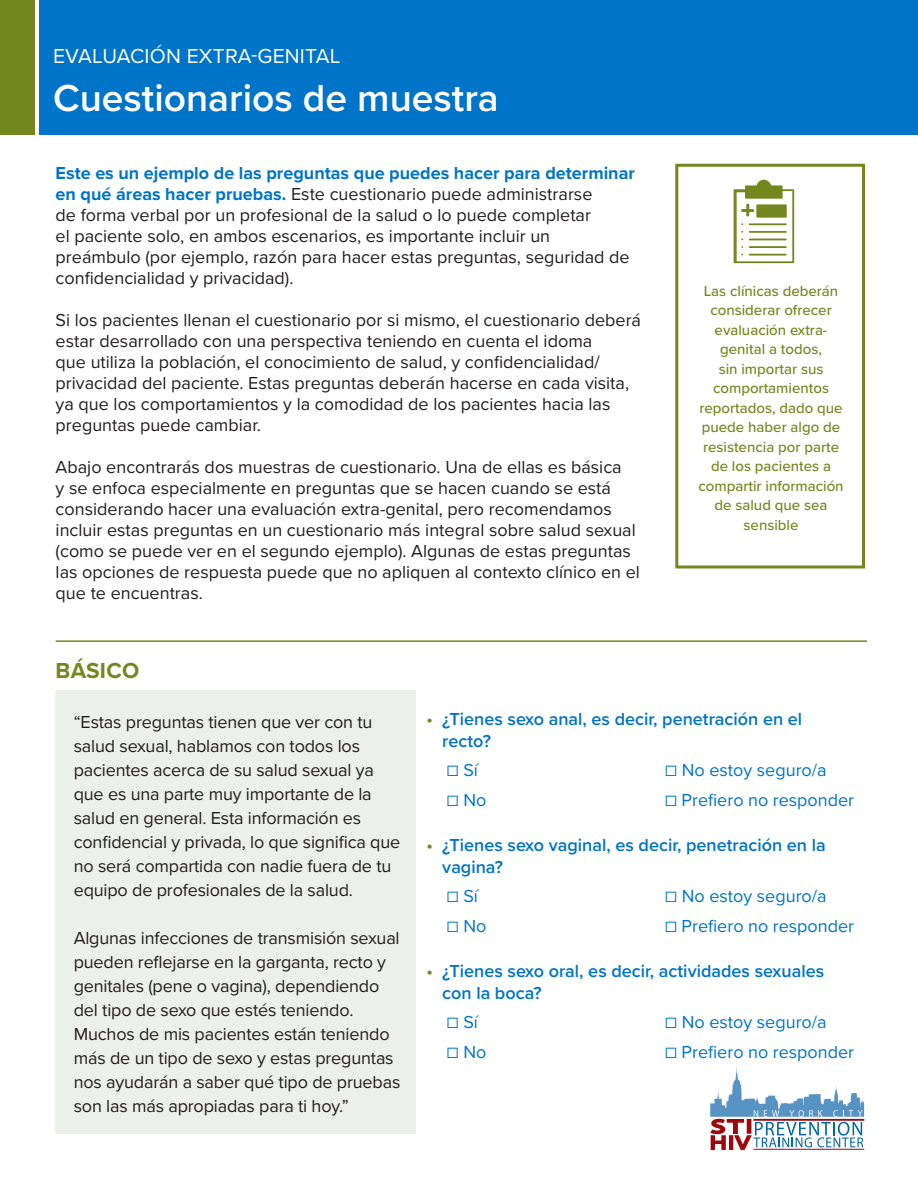
<style>
.page{position:relative;width:918px;height:1188px;background:#fff}
.page>*{position:absolute;margin:0;border:0;box-sizing:border-box;transform-origin:0 0}
.t1{font:600 39px "Proxima Nova";color:#fff}
.t2{font:700 22.5px "Proxima Nova";letter-spacing:.01em;color:#73871e}
.t3{font:21px "Proxima Nova";letter-spacing:.01em;color:#fff}
.t4{font:18px/21px "Proxima Nova";color:#221e1f}
.t5{font:600 18px/22.5px "Proxima Nova";color:#0074c8}
.t6{font:18px "Proxima Nova";color:#0074c8}
.t7{font:500 15px/19.5px "Proxima Nova";color:#73871e;text-align:center}
.s1{font-weight:700;color:#0074c8}
.s2{color:#73871e}
</style>
<div class="page">
<div style="left:39px;top:0;width:879px;height:134px;background:#0074c8"></div>
<div style="left:56px;top:690px;width:360px;height:444px;background:#edefeb"></div>
<div style="left:675px;top:164px;width:190px;height:405px;border:3px solid #73871e"></div>
<div style="left:0;top:0;width:35px;height:134px;background:#73871e"></div>
<svg style="left:734px;top:180px;width:60px;height:83px"></svg>
<hr style="left:56px;top:640px;width:811px;height:2px;background:#73871e">
<svg style="left:710px;top:1068px;width:154px;height:82px"></svg>
<hr style="left:747px;top:1119px;width:4px;height:15px;background:#9d080d">
<p class="t3" style="left:53px;top:40px;width:289px">EVALUACIÓN EXTRA-GENITAL</p>
<p class="t1" style="left:53px;top:69px;width:447px">Cuestionarios de muestra</p>
<p class="t4" style="left:56px;top:161px;width:581px"><span class="s1">Este es un ejemplo de las preguntas que puedes hacer para determinar en qué áreas hacer pruebas.</span> Este cuestionario puede administrarse<br>de forma verbal por un profesional de la salud o lo puede completar<br>el paciente solo, en ambos escenarios, es importante incluir un preámbulo (por ejemplo, razón para hacer estas preguntas, seguridad de confidencialidad y privacidad).</p>
<p class="t4" style="left:56px;top:308px;width:587px">Si los pacientes llenan el cuestionario por si mismo, el cuestionario deberá estar desarrollado con una perspectiva teniendo en cuenta el idoma<br>que utiliza la población, el conocimiento de salud, y confidencialidad/ privacidad del paciente. Estas preguntas deberán hacerse en cada visita, ya que los comportamientos y la comodidad de los pacientes hacia las preguntas puede cambiar.</p>
<p class="t4" style="left:56px;top:455px;width:586px">Abajo encontrarás dos muestras de cuestionario. Una de ellas es básica<br>y se enfoca especialmente en preguntas que se hacen cuando se está considerando hacer una evaluación extra-genital, pero recomendamos incluir estas preguntas en un cuestionario más integral sobre salud sexual (como se puede ver en el segundo ejemplo). Algunas de estas preguntas las opciones de respuesta puede que no apliquen al contexto clínico en el que te encuentras.</p>
<p class="t2" style="left:56px;top:657px;width:85px">BÁSICO</p>
<p class="t7" style="left:698px;top:281px;width:147px">Las clínicas deberán considerar ofrecer evaluación extra&shy;genital a todos,<br>sin importar sus comportamientos reportados, dado que puede haber algo de resistencia por parte de los pacientes a compartir información de salud que sea sensible</p>
<p class="t4" style="left:74px;top:709px;width:328px;line-height:24px">“Estas preguntas tienen que ver con tu salud sexual, hablamos con todos los pacientes acerca de su salud sexual ya que es una parte muy importante de la salud en general. Esta información es confidencial y privada, lo que significa que no será compartida con nadie fuera de tu equipo de profesionales de la salud.</p>
<p class="t4" style="left:74px;top:925px;width:328px;line-height:24px">Algunas infecciones de transmisión sexual pueden reflejarse en la garganta, recto y genitales (pene o vagina), dependiendo del tipo de sexo que estés teniendo.<br>Muchos de mis pacientes están teniendo más de un tipo de sexo y estas preguntas nos ayudarán a saber qué tipo de pruebas son las más apropiadas para ti hoy.”</p>
<p class="t5" style="left:442px;top:707px;width:361px;text-indent:-16px"><span class="s2">•</span> ¿Tienes sexo anal, es decir, penetración en el recto?</p>
<p class="t6" style="left:447px;top:757px;width:33px">☐ Sí</p>
<p class="t6" style="left:447px;top:786px;width:41px">☐ No</p>
<p class="t6" style="left:665px;top:757px;width:163px">☐ No estoy seguro/a</p>
<p class="t6" style="left:665px;top:786px;width:191px">☐ Prefiero no responder</p>
<p class="t5" style="left:442px;top:833px;width:385px;text-indent:-16px"><span class="s2">•</span> ¿Tienes sexo vaginal, es decir, penetración en la vagina?</p>
<p class="t6" style="left:447px;top:883px;width:33px">☐ Sí</p>
<p class="t6" style="left:447px;top:912px;width:41px">☐ No</p>
<p class="t6" style="left:665px;top:883px;width:163px">☐ No estoy seguro/a</p>
<p class="t6" style="left:665px;top:912px;width:191px">☐ Prefiero no responder</p>
<p class="t5" style="left:442px;top:959px;width:383px;text-indent:-16px"><span class="s2">•</span> ¿Tienes sexo oral, es decir, actividades sexuales con la boca?</p>
<p class="t6" style="left:447px;top:1009px;width:33px">☐ Sí</p>
<p class="t6" style="left:447px;top:1038px;width:41px">☐ No</p>
<p class="t6" style="left:665px;top:1009px;width:163px">☐ No estoy seguro/a</p>
<p class="t6" style="left:665px;top:1038px;width:191px">☐ Prefiero no responder</p>
</div>
